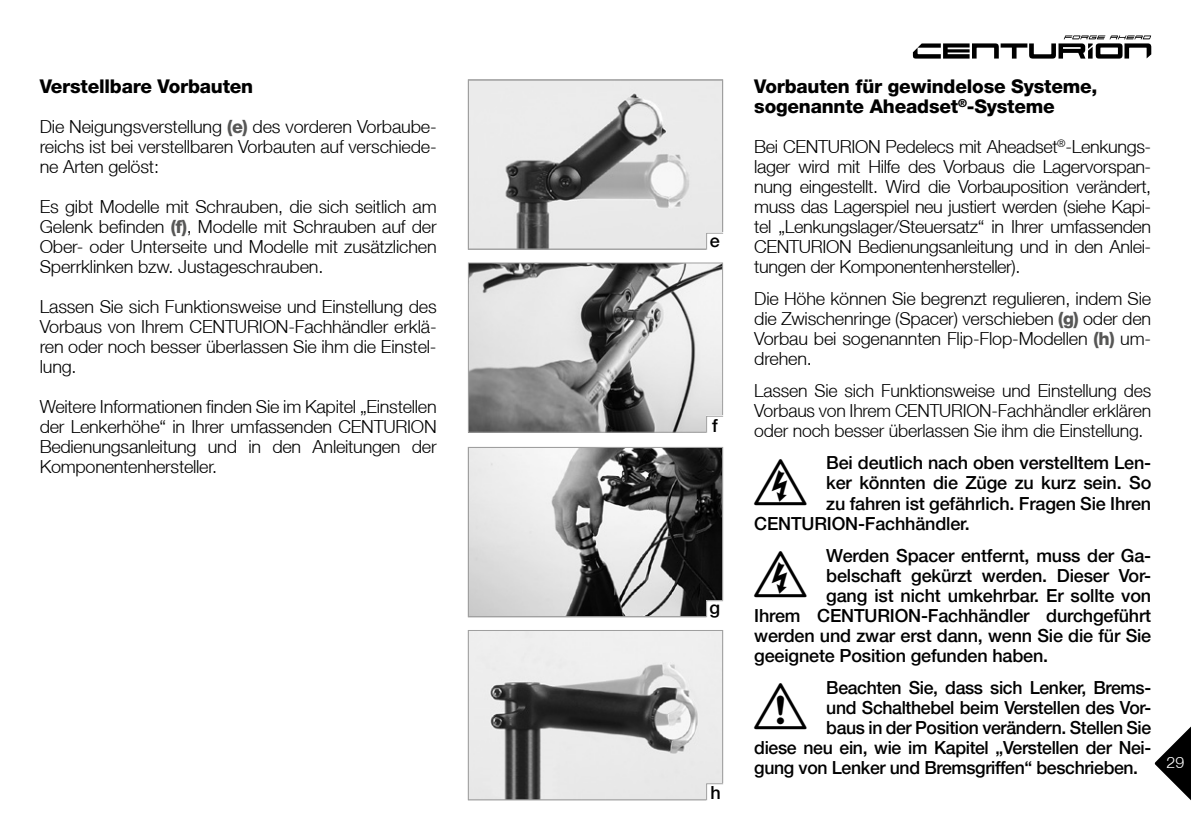
<style>
.page{position:relative;width:1191px;height:840px;background:#fff}
.page>*{position:absolute;margin:0;border:0;box-sizing:border-box;transform-origin:0 0}
.t1{font:46px "Picto";color:#000}
.t2{font:800 19px/20px "Helvetica Neue LT Std";letter-spacing:-.01em;color:#000}
.t3{font:300 18px/20px "Helvetica Neue LT";letter-spacing:-.01em;color:#000;text-align:justify}
.t4{font:500 18px "Helvetica Neue LT";letter-spacing:-.01em;color:#000}
.t5{font:300 16px "Helvetica Neue LT";color:#fff}
.s1{font-family:"Helvetica Neue LT Std";font-weight:800;color:#575756}
</style>
<div class="page">
<svg style="left:1154px;top:726px;width:37px;height:73px"></svg>
<svg style="left:913px;top:35px;width:238px;height:24px"></svg>
<img style="left:470px;top:448px;width:251px;height:167px">
<img style="left:470px;top:81px;width:251px;height:166px">
<img style="left:470px;top:631px;width:251px;height:166px">
<div style="left:468px;top:629px;width:255px;height:170px;border:1px solid #9f9f9f"></div>
<img style="left:470px;top:264px;width:251px;height:166px">
<div style="left:468px;top:262px;width:255px;height:170px;border:1px solid #9f9f9f"></div>
<div style="left:468px;top:446px;width:255px;height:171px;border:1px solid #9f9f9f"></div>
<div style="left:468px;top:79px;width:255px;height:170px;border:1px solid #9f9f9f"></div>
<svg style="left:705px;top:232px;width:18px;height:18px"></svg>
<svg style="left:705px;top:415px;width:18px;height:18px"></svg>
<svg style="left:705px;top:599px;width:19px;height:19px"></svg>
<svg style="left:705px;top:782px;width:19px;height:18px"></svg>
<p class="t2" style="left:40px;top:76px;width:215px">Verstellbare Vorbauten</p>
<p class="t3" style="left:40px;top:116px;width:398px">Die Neigungsverstellung <span class="s1">(e)</span> des vorderen Vorbaube&shy;reichs ist bei verstellbaren Vorbauten auf verschiede&shy;ne Arten gelöst:</p>
<p class="t3" style="left:40px;top:196px;width:398px">Es gibt Modelle mit Schrauben, die sich seitlich am Gelenk befinden <span class="s1">(f)</span>, Modelle mit Schrauben auf der Ober- oder Unterseite und Modelle mit zusätzlichen Sperrklinken bzw. Justageschrauben.</p>
<p class="t3" style="left:40px;top:296px;width:398px">Lassen Sie sich Funktionsweise und Einstellung des Vorbaus von Ihrem CENTURION-Fachhändler erklä&shy;ren oder noch besser überlassen Sie ihm die Einstel&shy;lung.</p>
<p class="t3" style="left:40px;top:396px;width:398px">Weitere Informationen finden Sie im Kapitel „Einstellen der Lenkerhöhe“ in Ihrer umfassenden CENTURION Bedienungsanleitung und in den Anleitungen der Komponentenhersteller.</p>
<p class="t4" style="left:709px;top:229px;width:12px">e</p>
<p class="t4" style="left:712px;top:414px;width:7px">f</p>
<p class="t4" style="left:709px;top:596px;width:12px">g</p>
<p class="t4" style="left:710px;top:781px;width:12px">h</p>
<p class="t2" style="left:754px;top:76px;width:345px">Vorbauten für gewindelose Systeme, sogenannte Aheadset<sup>®</sup>-Systeme</p>
<p class="t3" style="left:754px;top:136px;width:398px">Bei CENTURION Pedelecs mit Aheadset<sup>®</sup>-Lenkungs&shy;lager wird mit Hilfe des Vorbaus die Lagervorspan&shy;nung eingestellt. Wird die Vorbauposition verändert, muss das Lagerspiel neu justiert werden (siehe Kapi&shy;tel „Lenkungslager/Steuersatz“ in Ihrer umfassenden CENTURION Bedienungsanleitung und in den Anlei&shy;tungen der Komponentenhersteller).</p>
<p class="t3" style="left:754px;top:288px;width:398px">Die Höhe können Sie begrenzt regulieren, indem Sie die Zwischenringe (Spacer) verschieben <span class="s1">(g)</span> oder den Vorbau bei sogenannten Flip-Flop-Modellen <span class="s1">(h)</span> um&shy;drehen.</p>
<p class="t3" style="left:754px;top:380px;width:398px">Lassen Sie sich Funktionsweise und Einstellung des Vorbaus von Ihrem CENTURION-Fachhändler erklären oder noch besser überlassen Sie ihm die Einstellung.</p>
<h1 class="t1" style="left:754px;top:459px;width:40px">G</h1>
<p class="t4" style="left:826px;top:452px;width:326px">Bei deutlich nach oben verstelltem Len-</p>
<p class="t4" style="left:826px;top:472px;width:326px">ker könnten die Züge zu kurz sein. So</p>
<p class="t4" style="left:826px;top:492px;width:326px">zu fahren ist gefährlich. Fragen Sie Ihren</p>
<p class="t4" style="left:754px;top:512px;width:217px">CENTURION-Fachhändler.</p>
<h1 class="t1" style="left:754px;top:551px;width:40px">G</h1>
<p class="t4" style="left:826px;top:544px;width:326px">Werden Spacer entfernt, muss der Ga-</p>
<p class="t4" style="left:826px;top:564px;width:326px">belschaft gekürzt werden. Dieser Vor-</p>
<p class="t4" style="left:826px;top:584px;width:326px">gang ist nicht umkehrbar. Er sollte von</p>
<p class="t4" style="left:754px;top:604px;width:398px">Ihrem CENTURION-Fachhändler durchgeführt</p>
<p class="t4" style="left:754px;top:624px;width:398px">werden und zwar erst dann, wenn Sie die für Sie</p>
<p class="t4" style="left:754px;top:644px;width:295px">geeignete Position gefunden haben.</p>
<h1 class="t1" style="left:754px;top:683px;width:40px">A</h1>
<p class="t4" style="left:826px;top:676px;width:326px">Beachten Sie, dass sich Lenker, Brems-</p>
<p class="t4" style="left:826px;top:696px;width:326px">und Schalthebel beim Verstellen des Vor-</p>
<p class="t4" style="left:826px;top:716px;width:326px">baus in der Position verändern. Stellen Sie</p>
<p class="t4" style="left:754px;top:736px;width:398px">diese neu ein, wie im Kapitel „Verstellen der Nei-</p>
<p class="t4" style="left:754px;top:756px;width:385px">gung von Lenker und Bremsgriffen“ beschrieben.</p>
<p class="t5" style="left:1166px;top:752px;width:19px">29</p>
</div>
